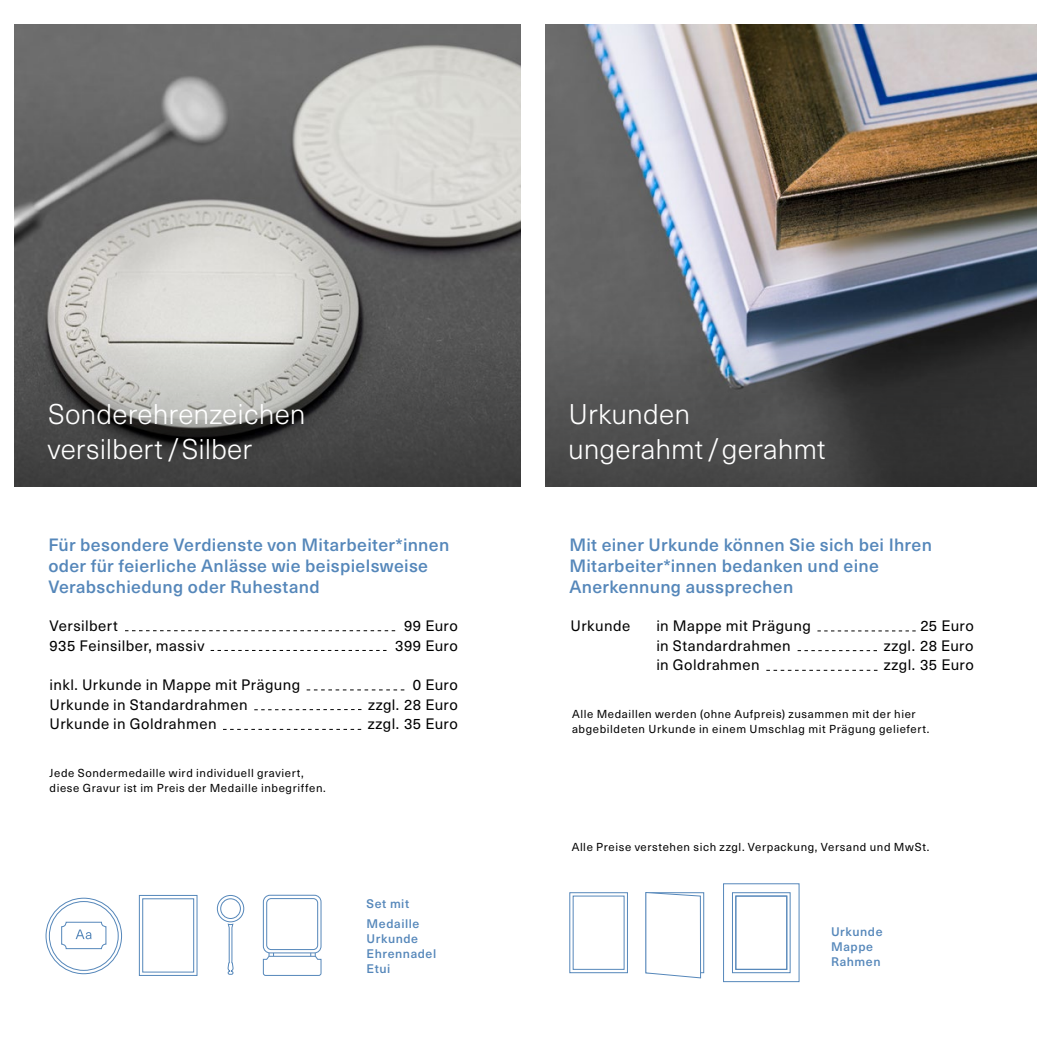
<style>
.page{position:relative;width:1037px;height:1042px;background:#fff}
.page>*{position:absolute;margin:0;border:0;box-sizing:border-box;transform-origin:0 0}
.t1{font:300 28px/35px "Neue Haas Unica Pro";letter-spacing:.005em;color:#fff}
.t2{font:500 17.5px/21px "Neue Haas Unica Pro";letter-spacing:.02em;color:#5587ba}
.t3{font:14.88px "Neue Haas Unica Pro";letter-spacing:.03em;color:#000}
.t4{font:500 12.25px/14.9px "Neue Haas Unica Pro";letter-spacing:.045em;color:#5587ba}
.t5{font:11.38px/14.9px "Neue Haas Unica Pro";letter-spacing:.05em;color:#000}
</style>
<div class="page">
<img style="left:15px;top:25px;width:506px;height:308px">
<svg style="left:15px;top:333px;width:506px;height:153px;background:#666665"></svg>
<div style="left:46px;top:898px;width:76px;height:76px;border:1px solid #5587ba;border-radius:50%"></div>
<div style="left:49px;top:901px;width:69px;height:69px;border:1px solid #5587ba;border-radius:50%"></div>
<div style="left:139px;top:895px;width:58px;height:80px;border:1px solid #5587ba"></div>
<div style="left:142px;top:898px;width:52px;height:74px;border:1px solid #5587ba"></div>
<div style="left:61px;top:922px;width:45px;height:27px;border:1px solid #5587ba;border-radius:4px"></div>
<div style="left:263px;top:895px;width:58px;height:58px;border:1px solid #5587ba;border-radius:7px"></div>
<div style="left:266px;top:898px;width:52px;height:52px;border:1px solid #5587ba;border-radius:4px"></div>
<svg style="left:263px;top:953px;width:58px;height:23px"></svg>
<div style="left:217px;top:895px;width:27px;height:27px;border:1px solid #5587ba;border-radius:50%"></div>
<div style="left:220px;top:898px;width:21px;height:20px;border:1px solid #5587ba;border-radius:50%"></div>
<svg style="left:228px;top:921px;width:5px;height:53px"></svg>
<svg style="left:76px;top:929px;width:15px;height:10px"></svg>
<svg style="left:307px;top:689px;width:97px;height:1px"></svg>
<svg style="left:125px;top:630px;width:270px;height:1px"></svg>
<svg style="left:211px;top:650px;width:175px;height:1px"></svg>
<svg style="left:254px;top:709px;width:107px;height:1px"></svg>
<svg style="left:223px;top:729px;width:138px;height:1px"></svg>
<img style="left:546px;top:25px;width:491px;height:308px">
<svg style="left:546px;top:333px;width:491px;height:153px;background:#48494b"></svg>
<svg style="left:817px;top:630px;width:98px;height:1px"></svg>
<svg style="left:797px;top:650px;width:80px;height:1px"></svg>
<svg style="left:766px;top:670px;width:111px;height:1px"></svg>
<div style="left:569px;top:892px;width:59px;height:81px;border:1px solid #5587ba"></div>
<div style="left:573px;top:896px;width:51px;height:73px;border:1px solid #5587ba"></div>
<div style="left:732px;top:892px;width:58px;height:81px;border:1px solid #5587ba"></div>
<div style="left:646px;top:892px;width:58px;height:81px;border:1px solid #5587ba"></div>
<svg style="left:645px;top:892px;width:56px;height:86px"></svg>
<div style="left:723px;top:883px;width:76px;height:99px;border:1px solid #5587ba"></div>
<div style="left:735px;top:896px;width:52px;height:73px;border:1px solid #5587ba"></div>
<h1 class="t1" style="left:48px;top:397px;width:259px">Sonderehrenzeichen versilbert /Silber</h1>
<h2 class="t2" style="left:48px;top:534px;width:402px">Für besondere Verdienste von Mitarbeiter*innen oder für feierliche Anlässe wie beispielsweise<br>Verabschiedung oder Ruhestand</h2>
<h3 class="t3" style="left:50px;top:617px;width:70px">Versilbert</h3>
<h3 class="t3" style="left:404px;top:617px;width:55px">99 Euro</h3>
<h3 class="t3" style="left:50px;top:636px;width:156px">935 Feinsilber, massiv</h3>
<h3 class="t3" style="left:395px;top:636px;width:64px">399 Euro</h3>
<h3 class="t3" style="left:50px;top:676px;width:252px">inkl. Urkunde in Mappe mit Prägung</h3>
<h3 class="t3" style="left:413px;top:676px;width:46px">0 Euro</h3>
<h3 class="t3" style="left:50px;top:695px;width:200px">Urkunde in Standardrahmen</h3>
<h3 class="t3" style="left:368px;top:695px;width:91px">zzgl. 28 Euro</h3>
<h3 class="t3" style="left:50px;top:715px;width:168px">Urkunde in Goldrahmen</h3>
<h3 class="t3" style="left:368px;top:715px;width:92px">zzgl. 35 Euro</h3>
<p class="t5" style="left:50px;top:766px;width:278px">Jede Sondermedaille wird individuell graviert, diese Gravur ist im Preis der Medaille inbegriffen.</p>
<p class="t4" style="left:367px;top:893px;width:54px;line-height:20.1px">Set mit<br>Medaille</p>
<p class="t4" style="left:367px;top:931px;width:71px">Urkunde<br>Ehrennadel<br>Etui</p>
<h1 class="t1" style="left:568px;top:397px;width:259px">Urkunden ungerahmt /gerahmt</h1>
<h2 class="t2" style="left:569px;top:534px;width:364px">Mit einer Urkunde können Sie sich bei Ihren<br>Mitarbeiter*innen bedanken und eine<br>Anerkennung aussprechen</h2>
<h3 class="t3" style="left:570px;top:617px;width:61px">Urkunde</h3>
<h3 class="t3" style="left:656px;top:617px;width:156px">in Mappe mit Prägung</h3>
<h3 class="t3" style="left:920px;top:617px;width:55px">25 Euro</h3>
<h3 class="t3" style="left:656px;top:636px;width:136px">in Standardrahmen</h3>
<h3 class="t3" style="left:884px;top:636px;width:91px">zzgl. 28 Euro</h3>
<h3 class="t3" style="left:656px;top:656px;width:105px">in Goldrahmen</h3>
<h3 class="t3" style="left:884px;top:656px;width:92px">zzgl. 35 Euro</h3>
<p class="t5" style="left:572px;top:707px;width:359px">Alle Medaillen werden (ohne Aufpreis) zusammen mit der hier abgebildeten Urkunde in einem Umschlag mit Prägung geliefert.</p>
<p class="t5" style="left:572px;top:840px;width:359px">Alle Preise verstehen sich zzgl. Verpackung, Versand und MwSt.</p>
<p class="t4" style="left:831px;top:924px;width:53px">Urkunde<br>Mappe<br>Rahmen</p>
</div>
